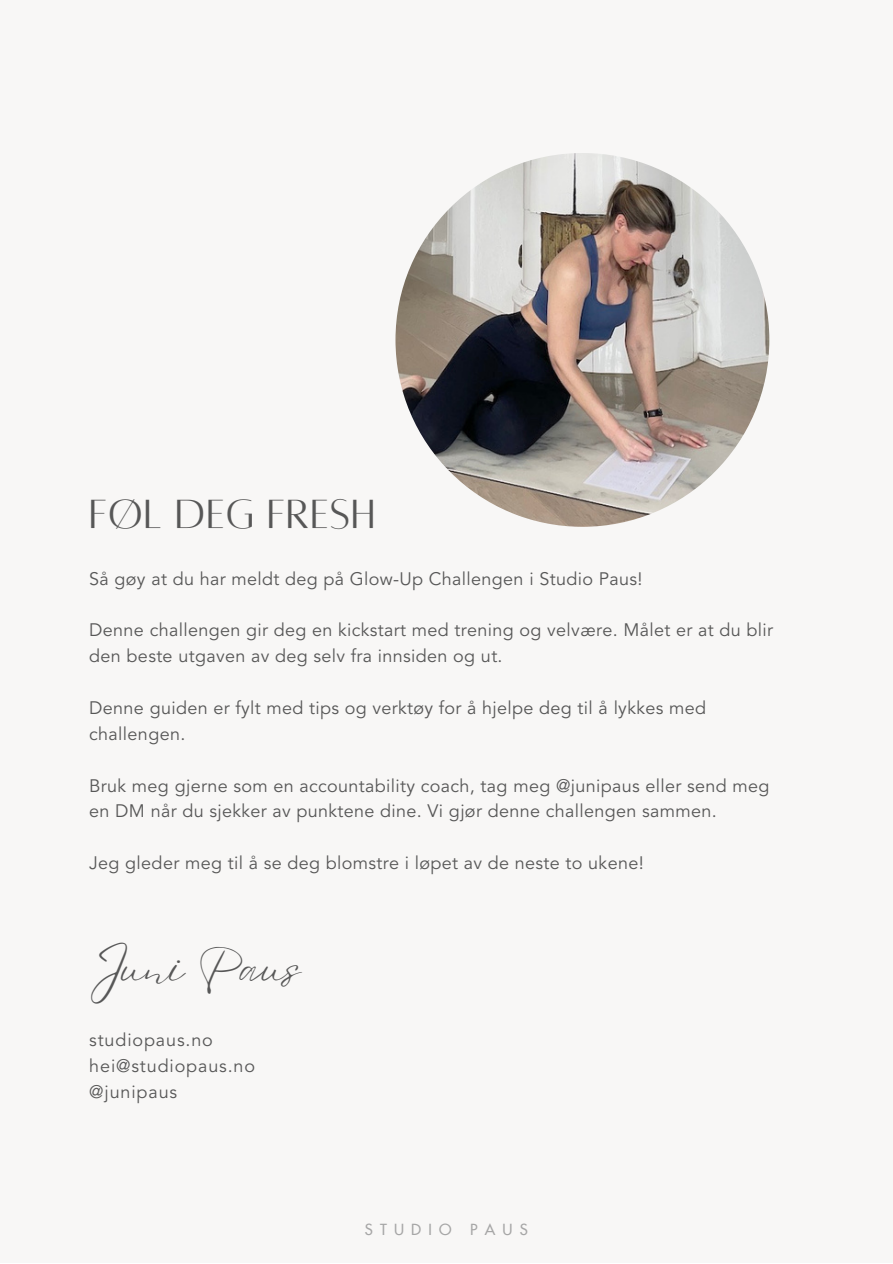
<style>
.page{position:relative;width:893px;height:1264px;background:#fff}
.page>*{position:absolute;margin:0;border:0;box-sizing:border-box;transform-origin:0 0}
.t1{font:45px "Alta regular";letter-spacing:.02em;color:#575757}
.t2{font:45px "Eyesome Script";color:#575757}
.t3{font:18px/25.8px "Avenir";letter-spacing:.02em;color:#575757}
.t4{font:18px "Avenir";letter-spacing:.05em;color:#575757}
.t5{font:500 15px "Futura";letter-spacing:.48em;color:#a6a6a6}
</style>
<div class="page">
<div style="left:0;top:0;width:892px;height:1262px;background:#f8f7f6"></div>
<img style="left:395px;top:153px;width:374px;height:374px;border-radius:50%">
<p class="t1" style="left:89px;top:492px;width:287px">FØL DEG FRESH</p>
<p class="t3" style="left:89px;top:566px;width:554px">Så gøy at du har meldt deg på Glow-Up Challengen i Studio Paus!</p>
<p class="t3" style="left:89px;top:618px;width:685px">Denne challengen gir deg en kickstart med trening og velvære. Målet er at du blir den beste utgaven av deg selv fra innsiden og ut.</p>
<p class="t3" style="left:89px;top:695px;width:618px">Denne guiden er fylt med tips og verktøy for å hjelpe deg til å lykkes med challengen.</p>
<p class="t3" style="left:89px;top:773px;width:681px">Bruk meg gjerne som en accountability coach, tag meg @junipaus eller send meg en DM når du sjekker av punktene dine. Vi gjør denne challengen sammen.</p>
<p class="t3" style="left:89px;top:850px;width:556px">Jeg gleder meg til å se deg blomstre i løpet av de neste to ukene!</p>
<p class="t2" style="left:89px;top:938px;width:213px">Juni Paus</p>
<p class="t4" style="left:89px;top:1026px;width:125px">studiopaus.no</p>
<p class="t4" style="left:89px;top:1052px;width:167px">hei@studiopaus.no</p>
<p class="t4" style="left:89px;top:1078px;width:89px">@junipaus</p>
<p class="t5" style="left:365px;top:1222px;width:165px">STUDIO PAUS</p>
</div>
